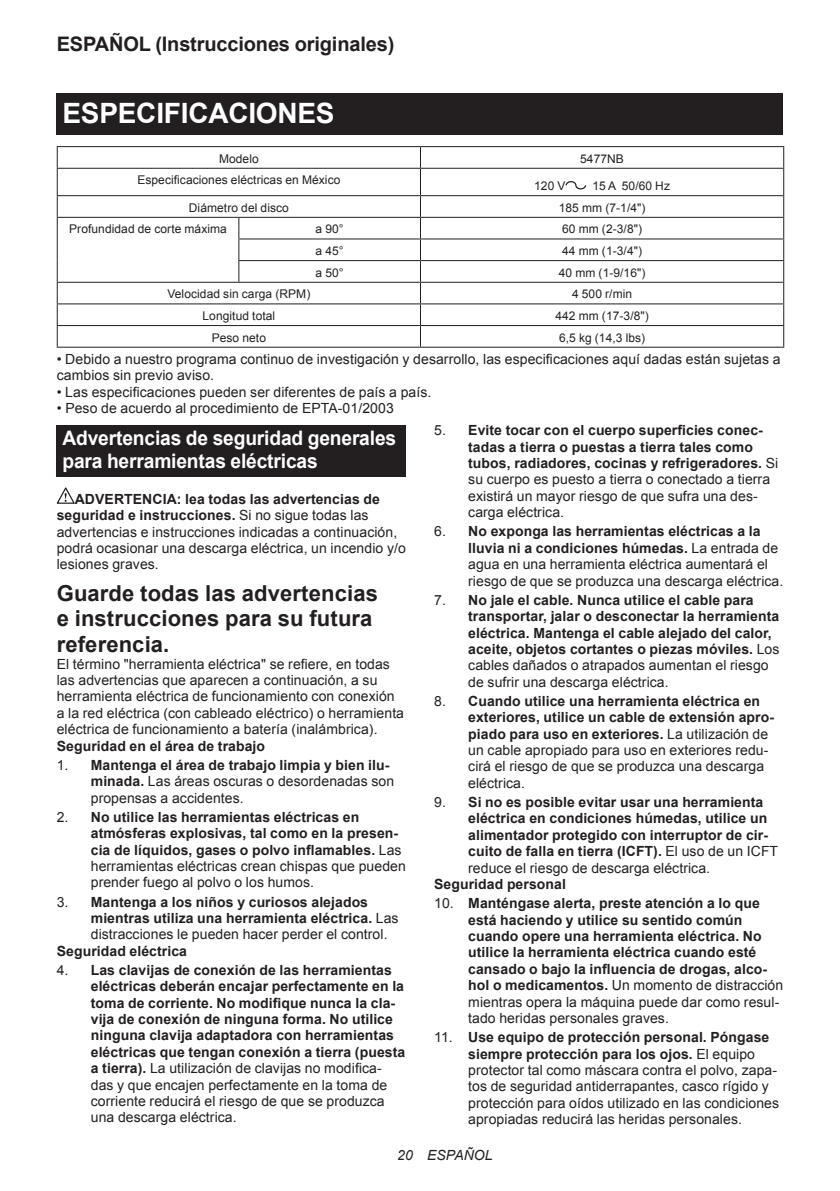
<style>
.page{position:relative;width:840px;height:1191px;background:#fff}
.page>*{position:absolute;margin:0;border:0;box-sizing:border-box;transform-origin:0 0}
.t1{font:700 28px "Arial";letter-spacing:-.01em;color:#fff}
.t2{font:700 22px/25.8px "Arial";letter-spacing:.005em;color:#231f20}
.t3{font:700 20px/23.4px "Arial";letter-spacing:-.01em;color:#fff;scale:.96 1}
.t4{font:700 20px "Arial";letter-spacing:-.01em;color:#231f20}
.t5{font:700 14px/16.4px "Arial";letter-spacing:.005em;color:#231f20}
.t6{font:14px/16.4px "Arial";letter-spacing:.005em;color:#231f20}
.t7{font:italic 14px "Arial";letter-spacing:.005em;color:#231f20}
.t8{font:12px "Arial";letter-spacing:.005em;color:#231f20}
.s1{font-weight:700}
.s2{font-weight:400}
</style>
<div class="page">
<div style="left:57px;top:94px;width:725px;height:41px;background:#231f20"></div>
<hr style="left:57px;top:146px;width:182px;height:1px;background:#231f20">
<hr style="left:239px;top:146px;width:181px;height:1px;background:#231f20">
<hr style="left:420px;top:146px;width:363px;height:1px;background:#231f20">
<hr style="left:57px;top:168px;width:182px;height:1px;background:#231f20">
<hr style="left:239px;top:168px;width:181px;height:1px;background:#231f20">
<hr style="left:420px;top:168px;width:363px;height:1px;background:#231f20">
<hr style="left:57px;top:195px;width:182px;height:1px;background:#231f20">
<hr style="left:239px;top:195px;width:181px;height:1px;background:#231f20">
<hr style="left:420px;top:195px;width:363px;height:1px;background:#231f20">
<hr style="left:57px;top:217px;width:182px;height:1px;background:#231f20">
<hr style="left:239px;top:217px;width:181px;height:1px;background:#231f20">
<hr style="left:420px;top:217px;width:363px;height:1px;background:#231f20">
<hr style="left:238px;top:238px;width:182px;height:1px;background:#231f20">
<hr style="left:420px;top:238px;width:363px;height:1px;background:#231f20">
<hr style="left:238px;top:260px;width:182px;height:1px;background:#231f20">
<svg style="left:238px;top:218px;width:1px;height:64px"></svg>
<hr style="left:420px;top:260px;width:363px;height:1px;background:#231f20">
<hr style="left:57px;top:282px;width:182px;height:1px;background:#231f20">
<hr style="left:239px;top:282px;width:181px;height:1px;background:#231f20">
<hr style="left:420px;top:282px;width:363px;height:1px;background:#231f20">
<hr style="left:57px;top:303px;width:182px;height:1px;background:#231f20">
<hr style="left:239px;top:303px;width:181px;height:1px;background:#231f20">
<hr style="left:420px;top:303px;width:363px;height:1px;background:#231f20">
<hr style="left:57px;top:325px;width:182px;height:1px;background:#231f20">
<svg style="left:57px;top:147px;width:1px;height:200px"></svg>
<hr style="left:239px;top:325px;width:181px;height:1px;background:#231f20">
<hr style="left:420px;top:325px;width:363px;height:1px;background:#231f20">
<svg style="left:420px;top:147px;width:1px;height:200px"></svg>
<svg style="left:782px;top:147px;width:1px;height:200px"></svg>
<hr style="left:57px;top:347px;width:182px;height:1px;background:#231f20">
<hr style="left:239px;top:347px;width:181px;height:1px;background:#231f20">
<hr style="left:420px;top:347px;width:363px;height:1px;background:#231f20">
<svg style="left:565px;top:181px;width:20px;height:9px"></svg>
<div style="left:57px;top:424px;width:348px;height:52px;background:#231f20"></div>
<svg style="left:57px;top:487px;width:18px;height:17px"></svg>
<h3 class="t4" style="left:57px;top:31px;width:339px">ESPAÑOL (Instrucciones originales)</h3>
<h1 class="t1" style="left:62px;top:95px;width:273px">ESPECIFICACIONES</h1>
<p class="t8" style="left:219px;top:150px;width:41px">Modelo</p>
<p class="t8" style="left:580px;top:150px;width:45px">5477NB</p>
<p class="t8" style="left:137px;top:172px;width:204px">Especificaciones eléctricas en México</p>
<p class="t8" style="left:534px;top:178px;width:33px">120 V</p>
<p class="t8" style="left:592px;top:178px;width:79px">15 A 50/60 Hz</p>
<p class="t8" style="left:189px;top:200px;width:101px">Diámetro del disco</p>
<p class="t8" style="left:558px;top:200px;width:88px">185 mm (7-1/4")</p>
<p class="t8" style="left:69px;top:221px;width:159px">Profundidad de corte máxima</p>
<p class="t8" style="left:315px;top:221px;width:30px">a 90°</p>
<p class="t8" style="left:562px;top:221px;width:81px">60 mm (2-3/8")</p>
<p class="t8" style="left:315px;top:243px;width:30px">a 45°</p>
<p class="t8" style="left:562px;top:243px;width:81px">44 mm (1-3/4")</p>
<p class="t8" style="left:315px;top:264px;width:30px">a 50°</p>
<p class="t8" style="left:558px;top:264px;width:88px">40 mm (1-9/16")</p>
<p class="t8" style="left:167px;top:286px;width:144px">Velocidad sin carga (RPM)</p>
<p class="t8" style="left:571px;top:286px;width:62px">4 500 r/min</p>
<p class="t8" style="left:202px;top:308px;width:74px">Longitud total</p>
<p class="t8" style="left:555px;top:308px;width:95px">442 mm (17-3/8")</p>
<p class="t8" style="left:211px;top:329px;width:56px">Peso neto</p>
<p class="t8" style="left:558px;top:329px;width:88px">6,5 kg (14,3 lbs)</p>
<p class="t6" style="left:57px;top:351px;width:725px">• Debido a nuestro programa continuo de investigación y desarrollo, las especificaciones aquí dadas están sujetas a cambios sin previo aviso.</p>
<p class="t6" style="left:57px;top:384px;width:376px">• Las especificaciones pueden ser diferentes de país a país.</p>
<p class="t6" style="left:57px;top:400px;width:338px">• Peso de acuerdo al procedimiento de EPTA-01/2003</p>
<h3 class="t3" style="left:62px;top:426px;width:349px">Advertencias de seguridad generales para herramientas eléctricas</h3>
<p class="t6" style="left:57px;top:491px;width:350px;text-indent:18px"><span class="s1">ADVERTENCIA: lea todas las advertencias de seguridad e instrucciones.</span> Si no sigue todas las advertencias e instrucciones indicadas a continuación, podrá ocasionar una descarga eléctrica, un incendio y/o lesiones graves.</p>
<h2 class="t2" style="left:57px;top:581px;width:322px">Guarde todas las advertencias e instrucciones para su futura referencia.</h2>
<p class="t6" style="left:57px;top:655px;width:348px">El término "herramienta eléctrica" se refiere, en todas las advertencias que aparecen a continuación, a su herramienta eléctrica de funcionamiento con conexión a la red eléctrica (con cableado eléctrico) o herramienta eléctrica de funcionamiento a batería (inalámbrica).</p>
<p class="t5" style="left:57px;top:738px;width:210px">Seguridad en el área de trabajo</p>
<p class="t6" style="left:91px;top:757px;width:305px;text-indent:-34px">1. <span class="s1">Mantenga el área de trabajo limpia y bien ilu&shy;minada.</span> Las áreas oscuras o desordenadas son propensas a accidentes.</p>
<p class="t5" style="left:91px;top:809px;width:316px;text-indent:-34px"><span class="s2">2.</span> No utilice las herramientas eléctricas en atmósferas explosivas, tal como en la presen&shy;cia de líquidos, gases o polvo inflamables. <span class="s2">Las herramientas eléctricas crean chispas que pueden prender fuego al polvo o los humos.</span></p>
<p class="t5" style="left:91px;top:893px;width:309px;text-indent:-34px"><span class="s2">3.</span> Mantenga a los niños y curiosos alejados mientras utiliza una herramienta eléctrica. <span class="s2">Las distracciones le pueden hacer perder el control.</span></p>
<p class="t5" style="left:57px;top:943px;width:132px">Seguridad eléctrica</p>
<p class="t5" style="left:91px;top:962px;width:316px;text-indent:-34px"><span class="s2">4.</span> Las clavijas de conexión de las herramientas eléctricas deberán encajar perfectamente en la toma de corriente. No modifique nunca la cla&shy;vija de conexión de ninguna forma. No utilice ninguna clavija adaptadora con herramientas eléctricas que tengan conexión a tierra (puesta a tierra). <span class="s2">La utilización de clavijas no modifica&shy;das y que encajen perfectamente en la toma de corriente reducirá el riesgo de que se produzca una descarga eléctrica.</span></p>
<p class="t5" style="left:468px;top:422px;width:311px;text-indent:-34px"><span class="s2">5.</span> Evite tocar con el cuerpo superficies conec&shy;tadas a tierra o puestas a tierra tales como tubos, radiadores, cocinas y refrigeradores. <span class="s2">Si su cuerpo es puesto a tierra o conectado a tierra existirá un mayor riesgo de que sufra una des&shy;carga eléctrica.</span></p>
<p class="t6" style="left:468px;top:523px;width:316px;text-indent:-34px">6. <span class="s1">No exponga las herramientas eléctricas a la lluvia ni a condiciones húmedas.</span> La entrada de agua en una herramienta eléctrica aumentará el riesgo de que se produzca una descarga eléctrica.</p>
<p class="t5" style="left:468px;top:592px;width:312px;text-indent:-34px"><span class="s2">7.</span> No jale el cable. Nunca utilice el cable para transportar, jalar o desconectar la herramienta eléctrica. Mantenga el cable alejado del calor, aceite, objetos cortantes o piezas móviles. <span class="s2">Los cables dañados o atrapados aumentan el riesgo de sufrir una descarga eléctrica.</span></p>
<p class="t6" style="left:468px;top:693px;width:307px;text-indent:-34px">8. <span class="s1">Cuando utilice una herramienta eléctrica en exteriores, utilice un cable de extensión apro&shy;piado para uso en exteriores.</span> La utilización de un cable apropiado para uso en exteriores redu&shy;cirá el riesgo de que se produzca una descarga eléctrica.</p>
<p class="t5" style="left:468px;top:794px;width:311px;text-indent:-34px"><span class="s2">9.</span> Si no es posible evitar usar una herramienta eléctrica en condiciones húmedas, utilice un alimentador protegido con interruptor de cir&shy;cuito de falla en tierra (ICFT). <span class="s2">El uso de un ICFT reduce el riesgo de descarga eléctrica.</span></p>
<p class="t5" style="left:434px;top:876px;width:133px">Seguridad personal</p>
<p class="t5" style="left:468px;top:895px;width:316px;text-indent:-34px"><span class="s2">10.</span> Manténgase alerta, preste atención a lo que está haciendo y utilice su sentido común cuando opere una herramienta eléctrica. No utilice la herramienta eléctrica cuando esté cansado o bajo la influencia de drogas, alco&shy;hol o medicamentos. <span class="s2">Un momento de distracción mientras opera la máquina puede dar como resul&shy;tado heridas personales graves.</span></p>
<p class="t6" style="left:468px;top:1029px;width:312px;text-indent:-34px">11. <span class="s1">Use equipo de protección personal. Póngase siempre protección para los ojos.</span> El equipo protector tal como máscara contra el polvo, zapa&shy;tos de seguridad antiderrapantes, casco rígido y protección para oídos utilizado en las condiciones apropiadas reducirá las heridas personales.</p>
<p class="t7" style="left:397px;top:1146px;width:97px">20 ESPAÑOL</p>
</div>
